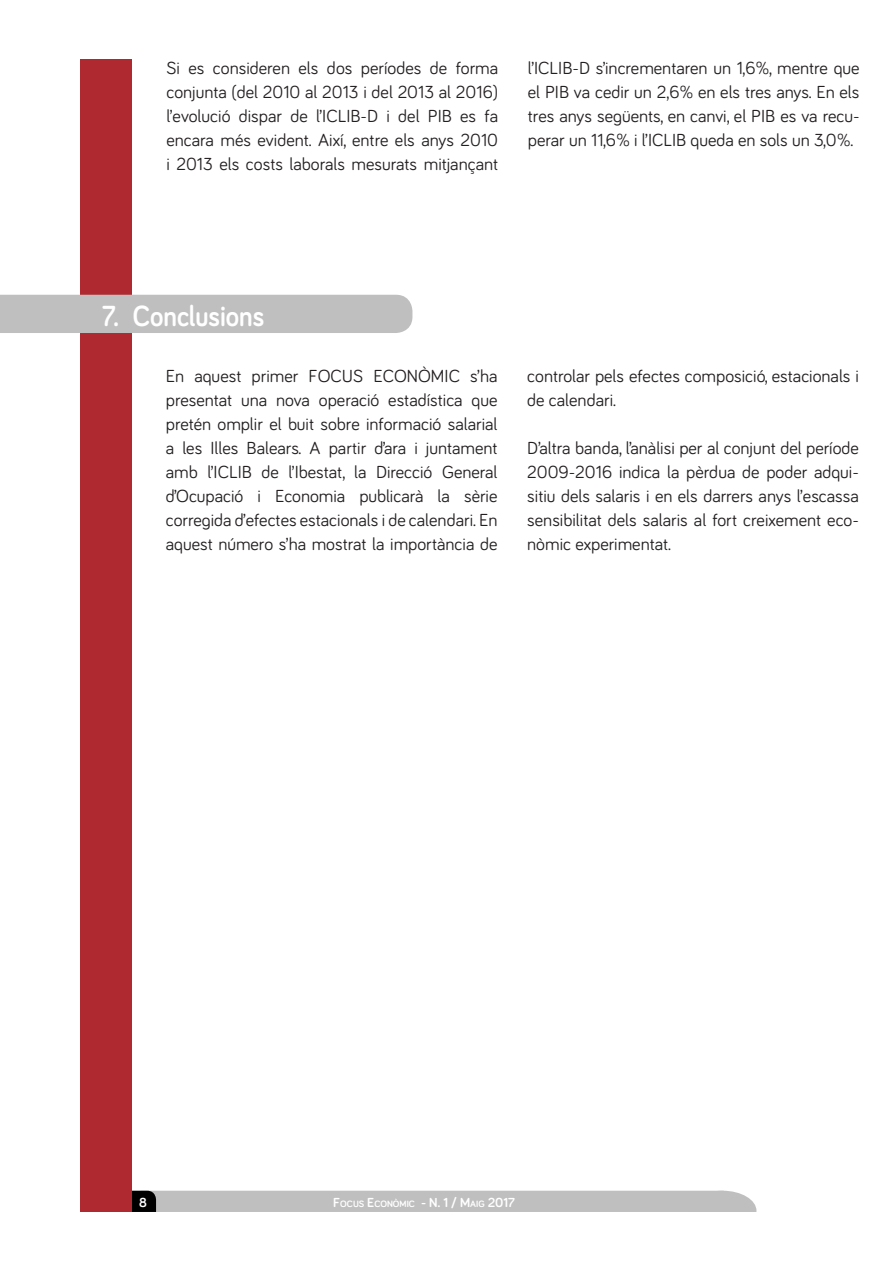
<style>
.page{position:relative;width:893px;height:1263px;background:#fff}
.page>*{position:absolute;margin:0;border:0;box-sizing:border-box;transform-origin:0 0}
.t1{font:700 30px "Bariol";color:#fff;scale:.9 1}
.Normal_2{font:18px/24px "Bariol";color:#231f20;text-align:justify}
.t2{font:700 13.5px "Bariol";color:#fff}
.t3{font:700 9.45px "Bariol";color:#fff}
.s1{font-size:13.5px}
</style>
<div class="page">
<div style="left:689px;top:1191px;width:67px;height:40px;background:#bfbfbf;border-radius:50%"></div>
<div style="left:129px;top:1212px;width:634px;height:25px;background:#fff"></div>
<div style="left:132px;top:1191px;width:583px;height:21px;background:#bfbfbf"></div>
<div style="left:81px;top:60px;width:51px;height:1152px;background:#ae2a30"></div>
<div style="left:0;top:295px;width:412px;height:38px;background:#bfbfbf"></div>
<p class="Normal_2" style="left:166px;top:55px;width:333px">Si es consideren els dos períodes de forma conjunta (del 2010 al 2013 i del 2013 al 2016) l’evolució dispar de l’ICLIB-D i del PIB es fa encara més evident. Així, entre els anys 2010 i 2013 els costs laborals mesurats mitjançant</p>
<p class="Normal_2" style="left:528px;top:55px;width:333px">l’ICLIB-D s’incrementaren un 1,6 %, mentre que el PIB va cedir un 2,6 % en els tres anys. En els tres anys següents, en canvi, el PIB es va recu&shy;perar un 11,6 % i l’ICLIB queda en sols un 3,0 %.</p>
<p class="t1" style="left:102px;top:295px;width:182px">7. Conclusions</p>
<p class="Normal_2" style="left:166px;top:363px;width:333px">En aquest primer FOCUS ECONÒMIC s’ha presentat una nova operació estadística que pretén omplir el buit sobre informació salarial a les Illes Balears. A partir d’ara i juntament amb l’ICLIB de l’Ibestat, la Direcció General d’Ocupació i Economia publicarà la sèrie corregida d’efectes estacionals i de calendari. En aquest número s’ha mostrat la importància de</p>
<p class="Normal_2" style="left:527px;top:363px;width:333px">controlar pels efectes composició, estacionals i de calendari.</p>
<p class="Normal_2" style="left:527px;top:435px;width:333px">D’altra banda, l’anàlisi per al conjunt del període 2009-2016 indica la pèrdua de poder adqui&shy;sitiu dels salaris i en els darrers anys l’escassa sensibilitat dels salaris al fort creixement eco&shy;nòmic experimentat.</p>
<p class="t2" style="left:139px;top:1193px;width:9px">8</p>
<p class="t3" style="left:333px;top:1197px;width:183px"><span class="s1">F</span>OCUS <span class="s1">E</span>CONÒMIC <span class="s1">- N. 1 / M</span>AIG <span class="s1">2017</span></p>
</div>
